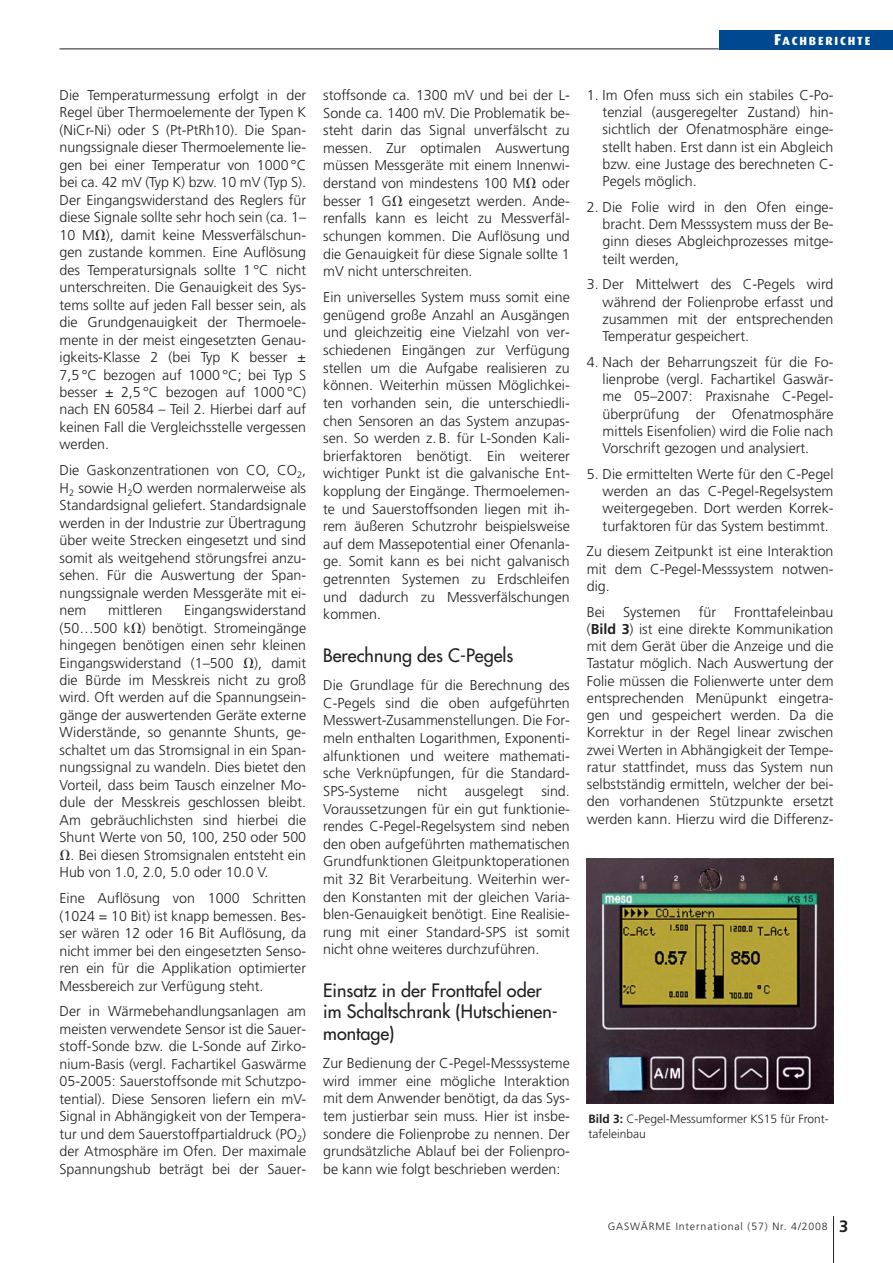
<style>
.page{position:relative;width:893px;height:1263px;background:#fff}
.page>*{position:absolute;margin:0;border:0;box-sizing:border-box;transform-origin:0 0}
.t1{font:18px/21.3px "Futura";color:#231f20}
.t2{font:300 14.25px/17.4px "Frutiger";color:#231f20;text-align:justify}
.t3{font:300 12px/14.2px "Frutiger";color:#231f20}
.t4{font:800 11.85px "Dax";letter-spacing:.155em;color:#fff}
.t5{font:300 10.5px "Frutiger";letter-spacing:.085em;color:#231f20}
.s1{font-size:15.75px}
.s2{font-family:"Mathematical Pi One";font-weight:400}
.s3{font-weight:700}
.s4{font-weight:700;font-size:16.5px}
</style>
<div class="page">
<hr style="left:833px;top:1216px;width:1px;height:47px;background:#231f20">
<div style="left:719px;top:30px;width:173px;height:19px;background:#004990"></div>
<hr style="left:60px;top:49px;width:659px;height:1px;background:#231f20">
<img style="left:587px;top:858px;width:247px;height:246px">
<p class="t4" style="left:774px;top:36px;width:98px"><span class="s1">F</span>ACHBERICHTE</p>
<p class="t2" style="left:60px;top:87px;width:248px">Die Temperaturmessung erfolgt in der Regel über Thermoelemente der Typen K (NiCr-Ni) oder S (Pt-PtRh10). Die Span&shy;nungssignale dieser Thermoelemente lie&shy;gen bei einer Temperatur von 1000 °C bei ca. 42 mV (Typ K) bzw. 10 mV (Typ S).<br>Der Eingangswiderstand des Reglers für diese Signale sollte sehr hoch sein (ca. 1– 10 M<span class="s2">-</span>), damit keine Messverfälschun&shy;gen zustande kommen. Eine Auflösung des Temperatursignals sollte 1 °C nicht unterschreiten. Die Genauigkeit des Sys&shy;tems sollte auf jeden Fall besser sein, als die Grundgenauigkeit der Thermoele&shy;mente in der meist eingesetzten Genau&shy;igkeits-Klasse 2 (bei Typ K besser ± 7,5 °C bezogen auf 1000 °C; bei Typ S besser ± 2,5 °C bezogen auf 1000 °C) nach EN 60584 – Teil 2. Hierbei darf auf keinen Fall die Vergleichsstelle vergessen werden.</p>
<p class="t2" style="left:60px;top:463px;width:248px">Die Gaskonzentrationen von CO, CO<sub>2</sub>, H<sub>2</sub> sowie H<sub>2</sub>O werden normalerweise als Standardsignal geliefert. Standardsignale werden in der Industrie zur Übertragung über weite Strecken eingesetzt und sind somit als weitgehend störungsfrei anzu&shy;sehen. Für die Auswertung der Span&shy;nungssignale werden Messgeräte mit ei&shy;nem</p>
<p class="t2" style="left:60px;top:603px;width:248px;text-indent:125px">Eingangswiderstand (50…500 k<span class="s2">-</span>) benötigt. Stromeingänge hingegen benötigen einen sehr kleinen Eingangswiderstand (1–500 <span class="s2">-</span>), damit die Bürde im Messkreis nicht zu groß wird. Oft werden auf die Spannungsein&shy;gänge der auswertenden Geräte externe Widerstände, so genannte Shunts, ge&shy;schaltet um das Stromsignal in ein Span&shy;nungssignal zu wandeln. Dies bietet den Vorteil, dass beim Tausch einzelner Mo&shy;dule der Messkreis geschlossen bleibt.<br>Am gebräuchlichsten sind hierbei die Shunt Werte von 50, 100, 250 oder 500 <span class="s2">-</span>. Bei diesen Stromsignalen entsteht ein Hub von 1.0, 2.0, 5.0 oder 10.0 V.</p>
<p class="t2" style="left:60px;top:891px;width:248px">Eine Auflösung von 1000 Schritten (1024 = 10 Bit) ist knapp bemessen. Bes&shy;ser wären 12 oder 16 Bit Auflösung, da nicht immer bei den eingesetzten Senso&shy;ren ein für die Applikation optimierter Messbereich zur Verfügung steht.</p>
<p class="t2" style="left:60px;top:1004px;width:248px">Der in Wärmebehandlungsanlagen am meisten verwendete Sensor ist die Sauer&shy;stoff-Sonde bzw. die L-Sonde auf Zirko&shy;nium-Basis (vergl. Fachartikel Gaswärme 05-2005: Sauerstoffsonde mit Schutzpo&shy;tential). Diese Sensoren liefern ein mV-Signal in Abhängigkeit von der Tempera&shy;tur und dem Sauerstoffpartialdruck (PO<sub>2</sub>) der Atmosphäre im Ofen. Der maximale Spannungshub beträgt bei der Sauer-</p>
<p class="t2" style="left:108px;top:603px;width:56px">mittleren</p>
<p class="t2" style="left:323px;top:87px;width:248px">stoffsonde ca. 1300 mV und bei der L-Sonde ca. 1400 mV. Die Problematik be&shy;steht darin das Signal unverfälscht zu messen. Zur optimalen Auswertung müssen Messgeräte mit einem Innenwi&shy;derstand von mindestens 100 M<span class="s2">-</span> oder besser 1 G<span class="s2">-</span> eingesetzt werden. Ande&shy;renfalls kann es leicht zu Messverfäl&shy;schungen kommen. Die Auflösung und die Genauigkeit für diese Signale sollte 1 mV nicht unterschreiten.</p>
<p class="t2" style="left:323px;top:290px;width:248px">Ein universelles System muss somit eine genügend große Anzahl an Ausgängen und gleichzeitig eine Vielzahl von ver&shy;schiedenen Eingängen zur Verfügung stellen um die Aufgabe realisieren zu können. Weiterhin müssen Möglichkei&shy;ten vorhanden sein, die unterschiedli&shy;chen Sensoren an das System anzupas&shy;sen. So werden z. B. für L-Sonden Kali&shy;brierfaktoren benötigt. Ein weiterer wichtiger Punkt ist die galvanische Ent&shy;kopplung der Eingänge. Thermoelemen&shy;te und Sauerstoffsonden liegen mit ih&shy;rem äußeren Schutzrohr beispielsweise auf dem Massepotential einer Ofenanla&shy;ge. Somit kann es bei nicht galvanisch getrennten Systemen zu Erdschleifen und dadurch zu Messverfälschungen kommen.</p>
<p class="t1" style="left:323px;top:646px;width:192px">Berechnung des C-Pegels</p>
<p class="t2" style="left:323px;top:678px;width:248px">Die Grundlage für die Berechnung des C-Pegels sind die oben aufgeführten Messwert-Zusammenstellungen. Die For&shy;meln enthalten Logarithmen, Exponenti&shy;alfunktionen und weitere mathemati&shy;sche Verknüpfungen, für die Standard-SPS-Systeme</p>
<p class="t2" style="left:323px;top:783px;width:248px;text-indent:218px">sind.<br>Voraussetzungen für ein gut funktionie&shy;rendes C-Pegel-Regelsystem sind neben den oben aufgeführten mathematischen Grundfunktionen Gleitpunktoperationen mit 32 Bit Verarbeitung. Weiterhin wer&shy;den Konstanten mit der gleichen Varia&shy;blen-Genauigkeit benötigt. Eine Realisie&shy;rung mit einer Standard-SPS ist somit nicht ohne weiteres durchzuführen.</p>
<p class="t1" style="left:323px;top:981px;width:236px">Einsatz in der Fronttafel oder im Schaltschrank (Hutschienen&shy;montage)</p>
<p class="t2" style="left:323px;top:1055px;width:248px">Zur Bedienung der C-Pegel-Messsysteme wird immer eine mögliche Interaktion mit dem Anwender benötigt, da das Sys&shy;tem justierbar sein muss. Hier ist insbe&shy;sondere die Folienprobe zu nennen. Der grundsätzliche Ablauf bei der Folienpro&shy;be kann wie folgt beschrieben werden:</p>
<p class="t2" style="left:417px;top:783px;width:32px">nicht</p>
<p class="t2" style="left:465px;top:783px;width:60px">ausgelegt</p>
<p class="t2" style="left:603px;top:88px;width:232px;text-indent:-16px">1. Im Ofen muss sich ein stabiles C-Po&shy;tenzial (ausgeregelter Zustand) hin&shy;sichtlich der Ofenatmosphäre einge&shy;stellt haben. Erst dann ist ein Abgleich bzw. eine Justage des berechneten C-Pegels möglich.</p>
<p class="t2" style="left:603px;top:200px;width:232px;text-indent:-16px">2. Die Folie wird in den Ofen einge&shy;bracht. Dem Messsystem muss der Be&shy;ginn dieses Abgleichprozesses mitge&shy;teilt werden,</p>
<p class="t2" style="left:603px;top:277px;width:232px;text-indent:-16px">3. Der Mittelwert des C-Pegels wird während der Folienprobe erfasst und zusammen mit der entsprechenden Temperatur gespeichert.</p>
<p class="t2" style="left:603px;top:355px;width:232px;text-indent:-16px">4. Nach der Beharrungszeit für die Fo&shy;lienprobe (vergl. Fachartikel Gaswär&shy;me 05–2007: Praxisnahe C-Pegel&shy;überprüfung der Ofenatmosphäre mittels Eisenfolien) wird die Folie nach Vorschrift gezogen und analysiert.</p>
<p class="t2" style="left:603px;top:467px;width:232px;text-indent:-16px">5. Die ermittelten Werte für den C-Pegel werden an das C-Pegel-Regelsystem weitergegeben. Dort werden Korrek&shy;turfaktoren für das System bestimmt.</p>
<p class="t2" style="left:587px;top:544px;width:248px">Zu diesem Zeitpunkt ist eine Interaktion mit dem C-Pegel-Messsystem notwen&shy;dig.</p>
<p class="t2" style="left:587px;top:604px;width:20px">Bei</p>
<p class="t2" style="left:623px;top:604px;width:59px">Systemen</p>
<p class="t2" style="left:699px;top:604px;width:19px">für</p>
<p class="t2" style="left:587px;top:604px;width:248px;text-indent:147px">Fronttafeleinbau (<span class="s3">Bild 3</span>) ist eine direkte Kommunikation mit dem Gerät über die Anzeige und die Tastatur möglich. Nach Auswertung der Folie müssen die Folienwerte unter dem entsprechenden Menüpunkt eingetra&shy;gen und gespeichert werden. Da die Korrektur in der Regel linear zwischen zwei Werten in Abhängigkeit der Tempe&shy;ratur stattfindet, muss das System nun selbstständig ermitteln, welcher der bei&shy;den vorhandenen Stützpunkte ersetzt werden kann. Hierzu wird die Differenz-</p>
<p class="t3" style="left:588px;top:1113px;width:242px"><span class="s3">Bild 3:</span> C-Pegel-Messumformer KS15 für Front&shy;tafeleinbau</p>
<p class="t5" style="left:608px;top:1222px;width:242px">GASWÄRME International (57) Nr. 4/2008 <span class="s4">3</span></p>
</div>
